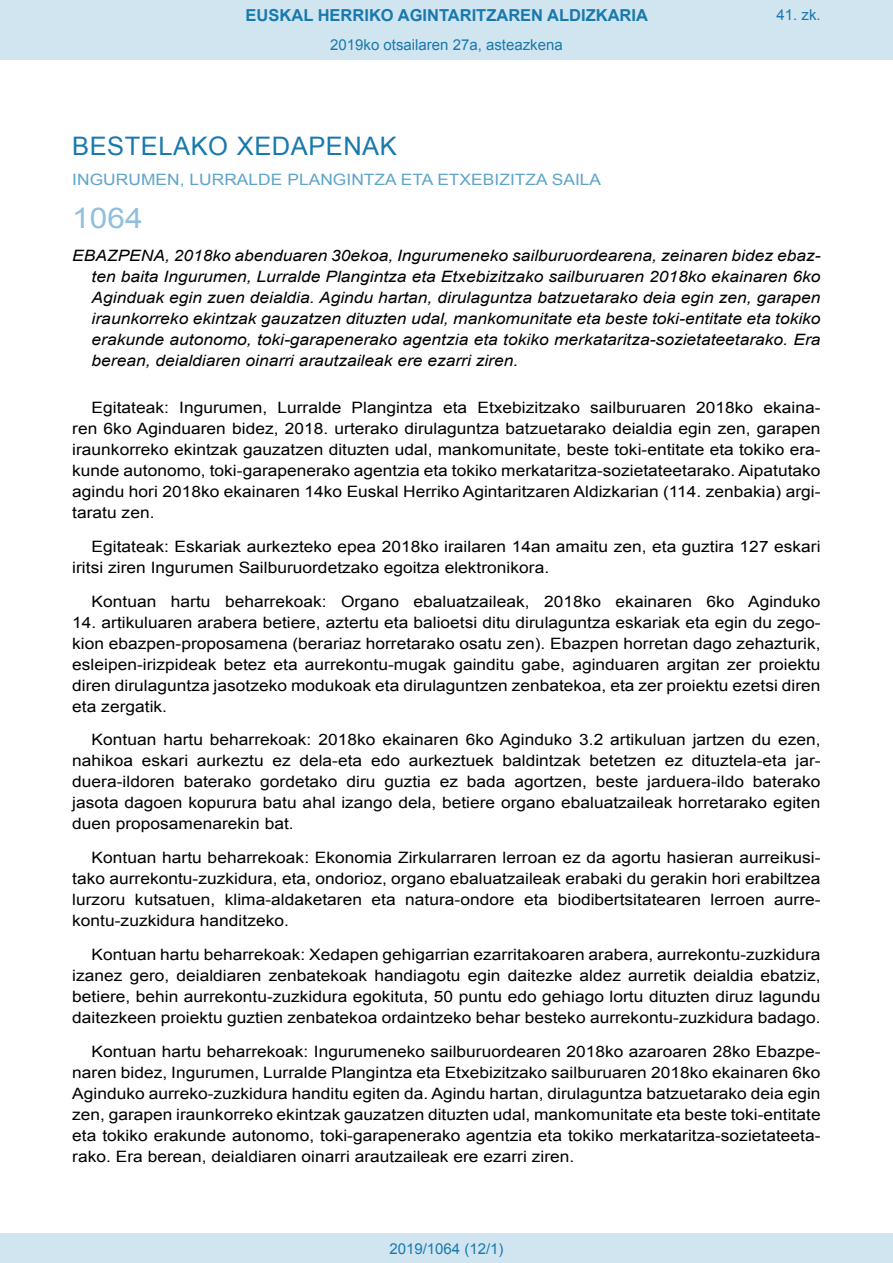
<style>
.page{position:relative;width:893px;height:1263px;background:#fff}
.page>*{position:absolute;margin:0;border:0;box-sizing:border-box;transform-origin:0 0}
.BOPVOrden{font:28.5px "Arial";color:#90c0db;scale:1.11 1}
.BOPVSeccion{font:25.5px "Arial";letter-spacing:.02em;color:#1879ad}
.t1{font:700 16.5px "Arial";color:#1879ad}
.BOPVDetalle{font:15.6px/21px "Arial";color:#000;text-align:justify;scale:1.11 1}
.BOPVTitulo{font:italic 15.6px/21px "Arial";color:#000;text-align:justify;scale:1.11 1}
.BOPVOrganismo{font:15.6px "Arial";letter-spacing:.005em;color:#5ea4ca;scale:1.11 1}
.Paginacion_Centro{font:15px "Arial";color:#1879ad}
</style>
<div class="page">
<div style="left:0;top:0;width:893px;height:60px;background:#d0e5f0"></div>
<div style="left:0;top:1233px;width:893px;height:30px;background:#d0e5f0"></div>
<p class="t1" style="left:246px;top:4px;width:404px">EUSKAL HERRIKO AGINTARITZAREN ALDIZKARIA</p>
<p class="Paginacion_Centro" style="left:330px;top:35px;width:234px">2019ko otsailaren 27a, asteazkena</p>
<p class="Paginacion_Centro" style="left:776px;top:5px;width:46px">41. zk.</p>
<p class="BOPVSeccion" style="left:72px;top:129px;width:326px">BESTELAKO XEDAPENAK</p>
<p class="BOPVOrganismo" style="left:72px;top:169px;width:478px">INGURUMEN, LURRALDE PLANGINTZA ETA ETXEBIZITZA SAILA</p>
<p class="BOPVOrden" style="left:72px;top:199px;width:65px">1064</p>
<p class="BOPVTitulo" style="left:92px;top:246px;width:658px;text-indent:-19px">EBAZPENA, 2018ko abenduaren 30ekoa, Ingurumeneko sailburuordearena, zeinaren bidez ebaz&shy;ten baita Ingurumen, Lurralde Plangintza eta Etxebizitzako sailburuaren 2018ko ekainaren 6ko Aginduak egin zuen deialdia. Agindu hartan, dirulaguntza batzuetarako deia egin zen, garapen iraunkorreko ekintzak gauzatzen dituzten udal, mankomunitate eta beste toki-entitate eta tokiko erakunde autonomo, toki-garapenerako agentzia eta tokiko merkataritza-sozietateetarako. Era berean, deialdiaren oinarri arautzaileak ere ezarri ziren.</p>
<p class="BOPVDetalle" style="left:72px;top:397px;width:676px;text-indent:19px">Egitateak: Ingurumen, Lurralde Plangintza eta Etxebizitzako sailburuaren 2018ko ekaina&shy;ren 6ko Aginduaren bidez, 2018. urterako dirulaguntza batzuetarako deialdia egin zen, garapen iraunkorreko ekintzak gauzatzen dituzten udal, mankomunitate, beste toki-entitate eta tokiko era&shy;kunde autonomo, toki-garapenerako agentzia eta tokiko merkataritza-sozietateetarako. Aipatutako agindu hori 2018ko ekainaren 14ko Euskal Herriko Agintaritzaren Aldizkarian (114. zenbakia) argi&shy;taratu zen.</p>
<p class="BOPVDetalle" style="left:72px;top:536px;width:676px;text-indent:19px">Egitateak: Eskariak aurkezteko epea 2018ko irailaren 14an amaitu zen, eta guztira 127 eskari iritsi ziren Ingurumen Sailburuordetzako egoitza elektronikora.</p>
<p class="BOPVDetalle" style="left:92px;top:591px;width:658px">Kontuan hartu beharrekoak: Organo ebaluatzaileak, 2018ko ekainaren 6ko Aginduko</p>
<p class="BOPVDetalle" style="left:72px;top:612px;width:676px">14. artikuluaren arabera betiere, aztertu eta balioetsi ditu dirulaguntza eskariak eta egin du zego&shy;kion ebazpen-proposamena (berariaz horretarako osatu zen). Ebazpen horretan dago zehazturik, esleipen-irizpideak betez eta aurrekontu-mugak gainditu gabe, aginduaren argitan zer proiektu diren dirulaguntza jasotzeko modukoak eta dirulaguntzen zenbatekoa, eta zer proiektu ezetsi diren eta zergatik.</p>
<p class="BOPVDetalle" style="left:72px;top:729px;width:676px;text-indent:19px">Kontuan hartu beharrekoak: 2018ko ekainaren 6ko Aginduko 3.2 artikuluan jartzen du ezen, nahikoa eskari aurkeztu ez dela-eta edo aurkeztuek baldintzak betetzen ez dituztela-eta jar&shy;duera-ildoren baterako gordetako diru guztia ez bada agortzen, beste jarduera-ildo baterako jasota dagoen kopurura batu ahal izango dela, betiere organo ebaluatzaileak horretarako egiten duen proposamenarekin bat.</p>
<p class="BOPVDetalle" style="left:72px;top:847px;width:676px;text-indent:19px">Kontuan hartu beharrekoak: Ekonomia Zirkularraren lerroan ez da agortu hasieran aurreikusi&shy;tako aurrekontu-zuzkidura, eta, ondorioz, organo ebaluatzaileak erabaki du gerakin hori erabiltzea lurzoru kutsatuen, klima-aldaketaren eta natura-ondore eta biodibertsitatearen lerroen aurre&shy;kontu-zuzkidura handitzeko.</p>
<p class="BOPVDetalle" style="left:72px;top:944px;width:676px;text-indent:19px">Kontuan hartu beharrekoak: Xedapen gehigarrian ezarritakoaren arabera, aurrekontu-zuzkidura izanez gero, deialdiaren zenbatekoak handiagotu egin daitezke aldez aurretik deialdia ebatziz, betiere, behin aurrekontu-zuzkidura egokituta, 50 puntu edo gehiago lortu dituzten diruz lagundu daitezkeen proiektu guztien zenbatekoa ordaintzeko behar besteko aurrekontu-zuzkidura badago.</p>
<p class="BOPVDetalle" style="left:72px;top:1041px;width:676px;text-indent:19px">Kontuan hartu beharrekoak: Ingurumeneko sailburuordearen 2018ko azaroaren 28ko Ebazpe&shy;naren bidez, Ingurumen, Lurralde Plangintza eta Etxebizitzako sailburuaren 2018ko ekainaren 6ko Aginduko aurreko-zuzkidura handitu egiten da. Agindu hartan, dirulaguntza batzuetarako deia egin zen, garapen iraunkorreko ekintzak gauzatzen dituzten udal, mankomunitate eta beste toki-entitate eta tokiko erakunde autonomo, toki-garapenerako agentzia eta tokiko merkataritza-sozietateeta&shy;rako. Era berean, deialdiaren oinarri arautzaileak ere ezarri ziren.</p>
<p class="Paginacion_Centro" style="left:389px;top:1238px;width:116px">2019/1064 (12/1)</p>
</div>
